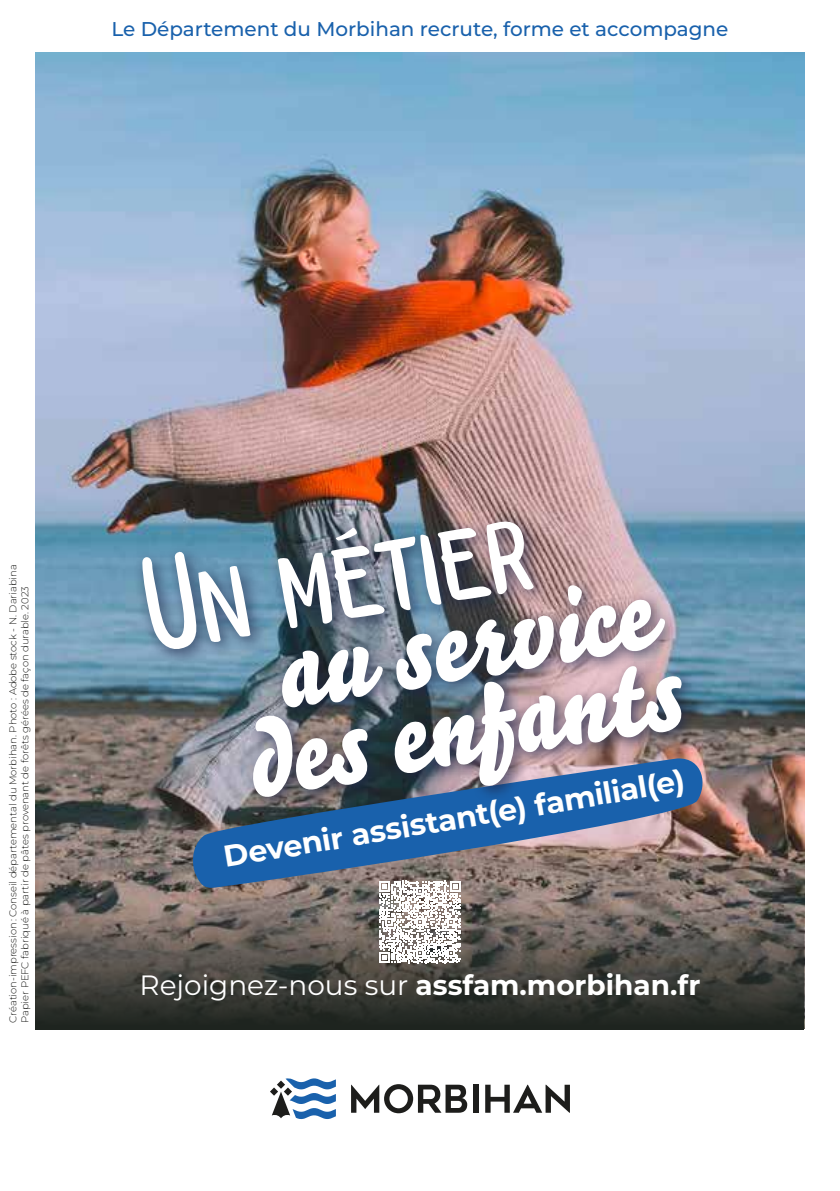
<style>
.page{position:relative;width:840px;height:1191px;background:#fff}
.page>*{position:absolute;margin:0;border:0;box-sizing:border-box;transform-origin:0 0}
.t1{font:150.4px "Playing Cards DEMO Regular";color:#fff}
.t2{font:105.6px/82.8px "Bello Script Pro";color:#fff;text-align:center}
.t3{font:700 30px "Montserrat";color:#fff}
.t4{font:700 28px "Montserrat";color:#fff}
.t5{font:500 20px "Montserrat";color:#1961ac}
.t6{font:300 10px/12px "Montserrat";color:#1d1d1b}
.s1{font-weight:400}
</style>
<div class="page">
<svg style="left:351px;top:1084px;width:116px;height:29px"></svg>
<div style="left:472px;top:1084px;width:6px;height:28px;background:#1d1d1b"></div>
<svg style="left:485px;top:1084px;width:84px;height:28px"></svg>
<svg style="left:270px;top:1078px;width:66px;height:41px"></svg>
<img style="left:36px;top:53px;width:767px;height:832px">
<svg style="left:189px;top:757px;width:518px;height:128px;background:#5e7493"></svg>
<svg style="left:36px;top:885px;width:767px;height:144px;background:#524e49"></svg>
<svg style="left:378px;top:880px;width:83px;height:83px"></svg>
<div style="left:271px;top:575px;width:411px;height:149px;background:#1e2749;opacity:.75"></div>
<div style="left:245px;top:657px;width:453px;height:156px;background:#1e2749;opacity:.75"></div>
<div style="left:132px;top:512px;width:418px;height:154px;background:#1e2749;opacity:.75"></div>
<h3 class="t5" style="left:111px;top:15px;width:618px">Le Département du Morbihan recrute, forme et accompagne</h3>
<p class="t6" style="left:7px;top:1023px;width:460px;rotate:-90deg">Création-impression : Conseil départemental du Morbihan. Photo : Adobe stock - N. Dariabina<br>Papier PEFC fabriqué à partir de pâtes provenant de forêts gérées de façon durable. 2023</p>
<h1 class="t1" style="left:132px;top:539px;width:391px;rotate:-10deg">Un métier</h1>
<h2 class="t2" style="left:225px;top:643px;width:440px;rotate:-10deg">au service des enfants</h2>
<h3 class="t3" style="left:220px;top:839px;width:468px;rotate:-10deg">Devenir assistant(e) familial(e)</h3>
<h3 class="t4" style="left:139px;top:966px;width:562px"><span class="s1">Rejoignez-nous sur</span> assfam.morbihan.fr</h3>
</div>
